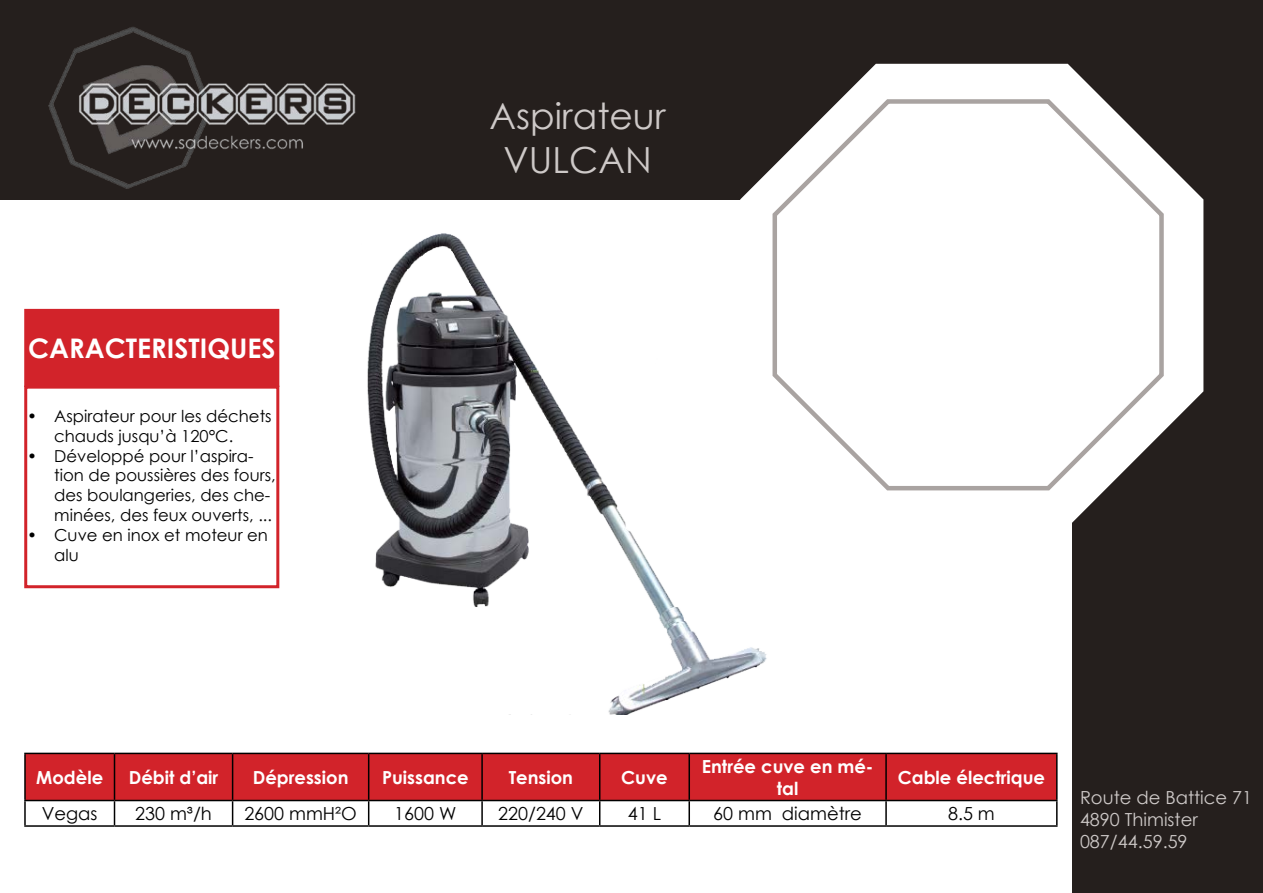
<style>
.page{position:relative;width:1263px;height:893px;background:#fff}
.page>*{position:absolute;margin:0;border:0;box-sizing:border-box;transform-origin:0 0}
.t1{font:36px/43.2px "Century Gothic";color:#cec9c8;text-align:center}
.t2{font:700 27px "Century Gothic";color:#fff}
.t3{font:700 18px/21.6px "Century Gothic";color:#fff;text-align:center}
.t4{font:18px "Century Gothic";color:#000}
.t5{font:18px/21.6px "Century Gothic";color:#cec9c8}
.t6{font:16.5px/19.8px "Century Gothic";color:#000}
</style>
<div class="page">
<div style="left:0;top:0;width:1263px;height:199px;background:#251f1d"></div>
<img style="left:48px;top:27px;width:308px;height:162px">
<div style="left:1072px;top:1px;width:191px;height:892px;background:#251f1d"></div>
<svg style="left:740px;top:64px;width:463px;height:459px;fill:#fff"></svg>
<div style="left:24px;top:386px;width:255px;height:202px;border:3px solid #d2232a"></div>
<div style="left:25px;top:310px;width:254px;height:76px;background:#d2232a"></div>
<div style="left:24px;top:309px;width:255px;height:78px;border:2px solid #d2232a"></div>
<svg style="left:770px;top:95px;width:396px;height:398px"></svg>
<div style="left:26px;top:754px;width:1030px;height:46px;background:#d2232a"></div>
<hr style="left:24px;top:753px;width:91px;height:1px;background:#000">
<hr style="left:24px;top:754px;width:2px;height:46px;background:#000">
<hr style="left:114px;top:753px;width:119px;height:1px;background:#000">
<hr style="left:114px;top:754px;width:1px;height:46px;background:#000">
<hr style="left:233px;top:753px;width:136px;height:1px;background:#000">
<hr style="left:232px;top:754px;width:1px;height:46px;background:#000">
<hr style="left:369px;top:753px;width:113px;height:1px;background:#000">
<hr style="left:368px;top:754px;width:1px;height:46px;background:#000">
<hr style="left:482px;top:753px;width:118px;height:1px;background:#000">
<hr style="left:481px;top:754px;width:2px;height:46px;background:#000">
<hr style="left:600px;top:753px;width:89px;height:1px;background:#000">
<hr style="left:599px;top:754px;width:1px;height:46px;background:#000">
<hr style="left:689px;top:753px;width:197px;height:1px;background:#000">
<hr style="left:688px;top:754px;width:2px;height:46px;background:#000">
<hr style="left:886px;top:753px;width:171px;height:1px;background:#000">
<hr style="left:885px;top:754px;width:2px;height:46px;background:#000">
<hr style="left:1056px;top:754px;width:1px;height:46px;background:#000">
<hr style="left:24px;top:800px;width:91px;height:1px;background:#000">
<hr style="left:24px;top:801px;width:2px;height:24px;background:#000">
<hr style="left:114px;top:800px;width:119px;height:1px;background:#000">
<svg style="left:114px;top:801px;width:1px;height:24px"></svg>
<hr style="left:233px;top:800px;width:136px;height:1px;background:#000">
<svg style="left:232px;top:801px;width:1px;height:24px"></svg>
<hr style="left:369px;top:800px;width:113px;height:1px;background:#000">
<svg style="left:368px;top:801px;width:1px;height:24px"></svg>
<hr style="left:482px;top:800px;width:118px;height:1px;background:#000">
<hr style="left:481px;top:801px;width:2px;height:24px;background:#000">
<hr style="left:600px;top:800px;width:89px;height:1px;background:#000">
<svg style="left:599px;top:801px;width:1px;height:24px"></svg>
<hr style="left:689px;top:800px;width:197px;height:1px;background:#000">
<hr style="left:688px;top:801px;width:2px;height:24px;background:#000">
<hr style="left:886px;top:800px;width:171px;height:1px;background:#000">
<hr style="left:885px;top:801px;width:2px;height:24px;background:#000">
<svg style="left:1056px;top:801px;width:1px;height:24px"></svg>
<hr style="left:24px;top:825px;width:91px;height:2px;background:#000">
<hr style="left:114px;top:825px;width:119px;height:2px;background:#000">
<hr style="left:233px;top:825px;width:136px;height:2px;background:#000">
<hr style="left:369px;top:825px;width:113px;height:2px;background:#000">
<hr style="left:482px;top:825px;width:118px;height:2px;background:#000">
<hr style="left:600px;top:825px;width:89px;height:2px;background:#000">
<hr style="left:689px;top:825px;width:197px;height:2px;background:#000">
<hr style="left:886px;top:825px;width:171px;height:2px;background:#000">
<img style="left:367px;top:222px;width:408px;height:492px">
<h2 class="t2" style="left:28px;top:328px;width:249px">CARACTERISTIQUES</h2>
<p class="t6" style="left:54px;top:406px;width:219px;text-indent:-27px">• Aspirateur pour les déchets chauds jusqu’à 120°C.</p>
<p class="t6" style="left:54px;top:445px;width:223px;text-indent:-27px">• Développé pour l’aspira&shy;tion de poussières des fours, des boulangeries, des che&shy;minées, des feux ouverts, ...</p>
<p class="t6" style="left:54px;top:525px;width:215px;text-indent:-27px">• Cuve en inox et moteur en alu</p>
<h1 class="t1" style="left:490px;top:94px;width:178px">Aspirateur<br>VULCAN</h1>
<p class="t3" style="left:36px;top:766px;width:68px">Modèle</p>
<p class="t3" style="left:129px;top:766px;width:91px">Débit d’air</p>
<p class="t3" style="left:253px;top:766px;width:97px">Dépression</p>
<p class="t3" style="left:382px;top:766px;width:88px">Puissance</p>
<p class="t3" style="left:509px;top:766px;width:66px">Tension</p>
<p class="t3" style="left:621px;top:766px;width:48px">Cuve</p>
<p class="t3" style="left:702px;top:755px;width:173px">Entrée cuve en mé&shy;tal</p>
<p class="t3" style="left:898px;top:766px;width:149px">Cable électrique</p>
<p class="t4" style="left:42px;top:801px;width:57px">Vegas</p>
<p class="t4" style="left:135px;top:801px;width:78px">230 m³/h</p>
<p class="t4" style="left:244px;top:801px;width:114px">2600 mmH²O</p>
<p class="t4" style="left:394px;top:801px;width:64px">1600 W</p>
<p class="t4" style="left:498px;top:801px;width:87px">220/240 V</p>
<p class="t4" style="left:628px;top:801px;width:35px">41 L</p>
<p class="t4" style="left:713px;top:801px;width:150px">60 mm diamètre</p>
<p class="t4" style="left:948px;top:801px;width:48px">8.5 m</p>
<p class="t5" style="left:1080px;top:787px;width:174px">Route de Battice 71<br>4890 Thimister<br>087/44.59.59</p>
</div>
